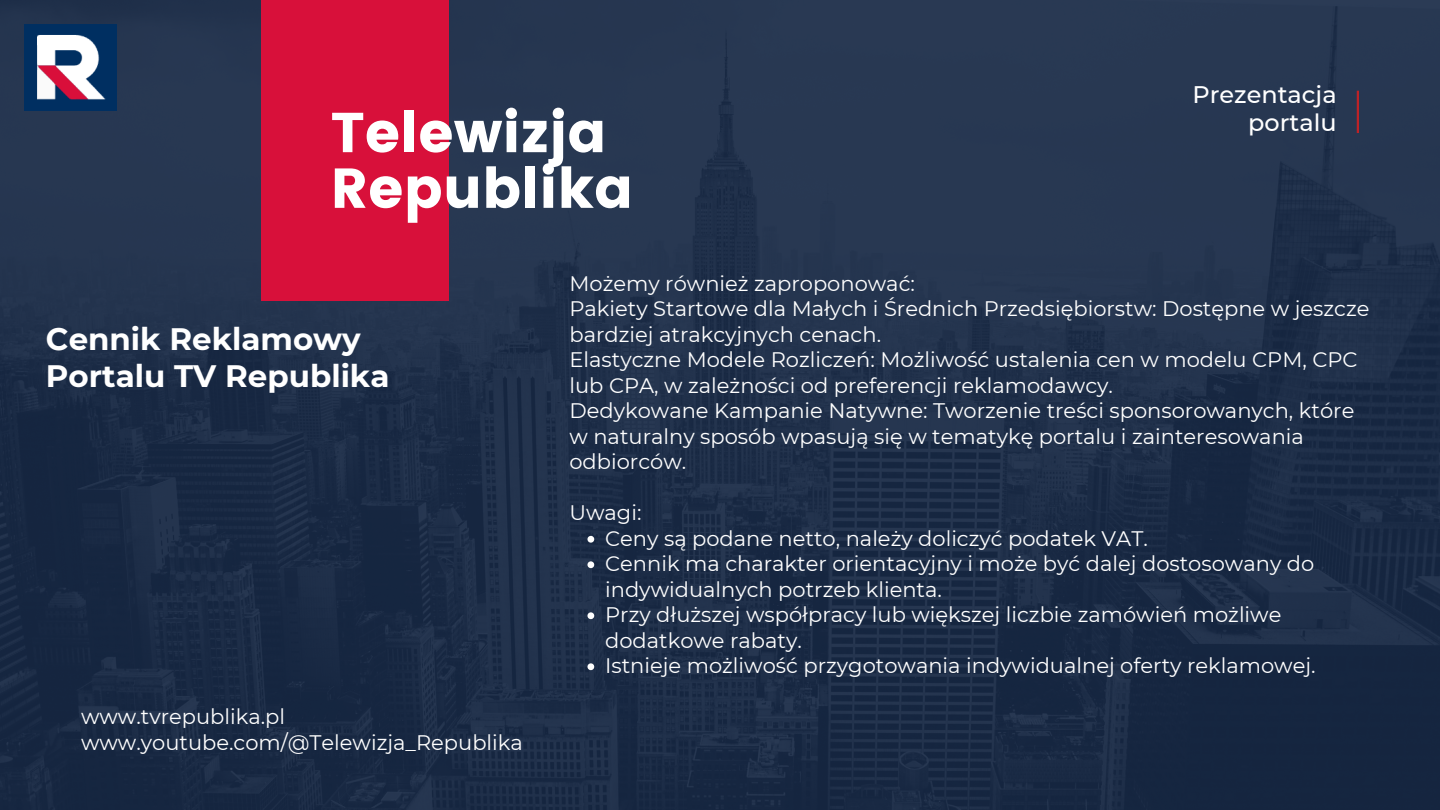
<style>
.page{position:relative;width:1440px;height:810px;background:#fff}
.page>*{position:absolute;margin:0;border:0;box-sizing:border-box;transform-origin:0 0}
.t1{font:56.2px/55.7px "Poppins";color:#fff}
.t2{font:700 31px/36.8px "Montserrat";color:#fff}
.t3{font:500 24px/28.5px "Montserrat";color:#fff;text-align:right}
.t4{font:21px/25.5px "Montserrat";color:#fff}
</style>
<div class="page">
<img style="left:0;top:0;width:1440px;height:810px">
<div style="left:262px;top:0;width:187px;height:301px;background:#d8103a"></div>
<img style="left:25px;top:25px;width:92px;height:86px">
<hr style="left:1357px;top:91px;width:2px;height:42px;background:#bc2227">
<svg style="left:587px;top:536px;width:7px;height:7px"></svg>
<svg style="left:587px;top:561px;width:7px;height:7px"></svg>
<svg style="left:587px;top:612px;width:7px;height:7px"></svg>
<svg style="left:587px;top:663px;width:7px;height:7px"></svg>
<p class="t1" style="left:331px;top:105px;width:304px">Telewizja<br>Republika</p>
<p class="t3" style="left:1192px;top:80px;width:146px">Prezentacja portalu</p>
<h1 class="t2" style="left:46px;top:321px;width:345px">Cennik Reklamowy<br>Portalu TV Republika</h1>
<p class="t4" style="left:81px;top:704px;width:206px">www.tvrepublika.pl</p>
<h3 class="t4" style="left:81px;top:729px;width:443px">www.youtube.com/@Telewizja_Republika</h3>
<p class="t4" style="left:569px;top:270px;width:347px">Możemy również zaproponować:</p>
<p class="t4" style="left:569px;top:296px;width:801px">Pakiety Startowe dla Małych i Średnich Przedsiębiorstw: Dostępne w jeszcze bardziej atrakcyjnych cenach.</p>
<p class="t4" style="left:569px;top:347px;width:790px">Elastyczne Modele Rozliczeń: Możliwość ustalenia cen w modelu CPM, CPC lub CPA, w zależności od preferencji reklamodawcy.</p>
<p class="t4" style="left:569px;top:398px;width:786px">Dedykowane Kampanie Natywne: Tworzenie treści sponsorowanych, które w naturalny sposób wpasują się w tematykę portalu i zainteresowania odbiorców.</p>
<p class="t4" style="left:569px;top:500px;width:73px">Uwagi:</p>
<p class="t4" style="left:605px;top:525px;width:544px">Ceny są podane netto, należy doliczyć podatek VAT.</p>
<p class="t4" style="left:605px;top:551px;width:711px">Cennik ma charakter orientacyjny i może być dalej dostosowany do indywidualnych potrzeb klienta.</p>
<p class="t4" style="left:605px;top:602px;width:678px">Przy dłuższej współpracy lub większej liczbie zamówień możliwe dodatkowe rabaty.</p>
<p class="t4" style="left:605px;top:653px;width:712px">Istnieje możliwość przygotowania indywidualnej oferty reklamowej.</p>
</div>
